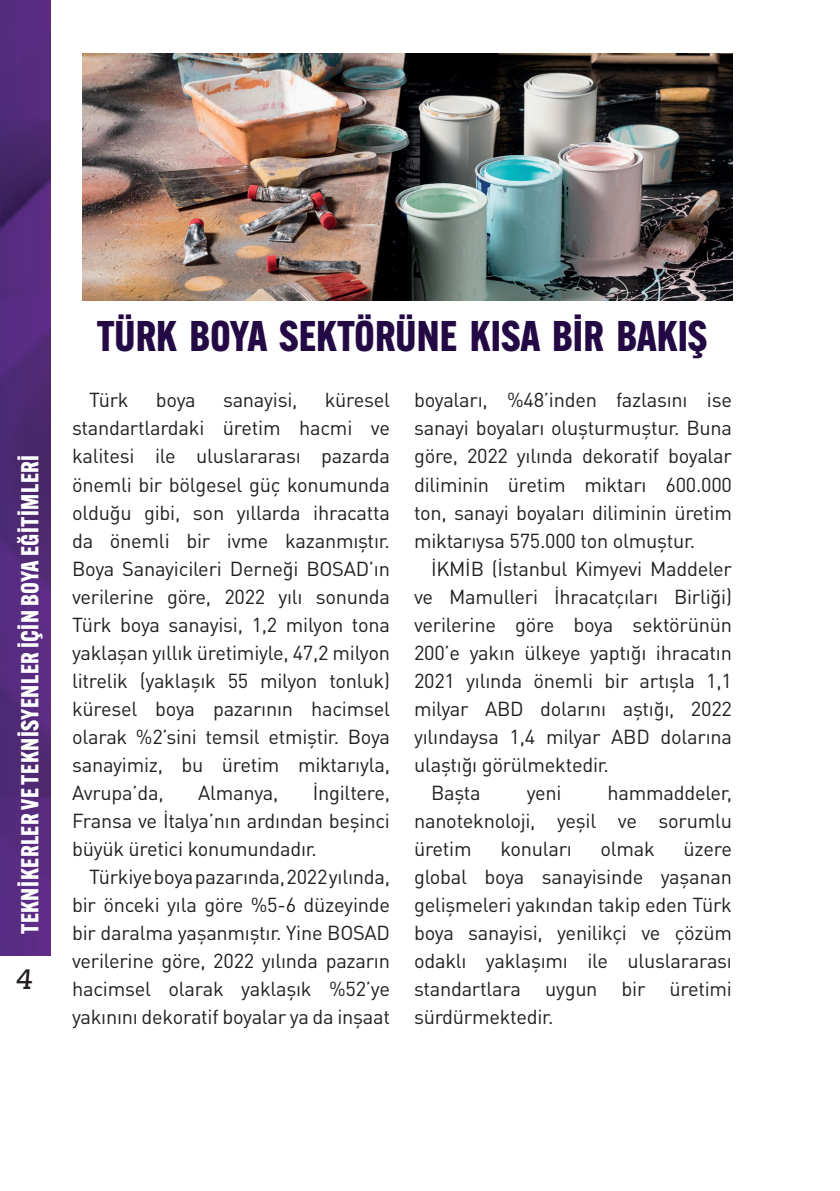
<style>
.page{position:relative;width:840px;height:1191px;background:#fff}
.page>*{position:absolute;margin:0;border:0;box-sizing:border-box;transform-origin:0 0}
.t1{font:700 42px "Alternate Gothic ATF";color:#240a45}
.t2{font:italic 28px "Caecilia T Bold";color:#231f20}
.t3{font:700 24px "Alternate Gothic ATF";letter-spacing:.02em;color:#fff}
.t4{font:20px/28px "DIN Pro";letter-spacing:-.015em;color:#231f20;text-align:justify}
</style>
<div class="page">
<img style="left:0;top:0;width:51px;height:955px">
<img style="left:82px;top:54px;width:649px;height:246px">
<p class="t3" style="left:15px;top:934px;width:481px;rotate:-90deg">TEKNİKERLER VE TEKNİSYENLER İÇİN BOYA EĞİTİMLERİ</p>
<h2 class="t2" style="left:16px;top:962px;width:18px">4</h2>
<h1 class="t1" style="left:97px;top:310px;width:612px">TÜRK BOYA SEKTÖRÜNE KISA BİR BAKIŞ</h1>
<p class="t4" style="left:89px;top:385px;width:41px">Türk</p>
<p class="t4" style="left:156px;top:385px;width:41px">boya</p>
<p class="t4" style="left:223px;top:385px;width:76px">sanayisi,</p>
<p class="t4" style="left:72px;top:385px;width:319px;text-indent:252px">küresel standartlardaki üretim hacmi ve kalitesi ile uluslararası pazarda önemli bir bölgesel güç konumunda olduğu gibi, son yıllarda ihracatta da önemli bir ivme kazanmıştır.<br>Boya Sanayicileri Derneği BOSAD’ın verilerine göre, 2022 yılı sonunda Türk boya sanayisi, 1,2 milyon tona yaklaşan yıllık üretimiyle, 47,2 milyon litrelik (yaklaşık 55 milyon tonluk) küresel boya pazarının hacimsel olarak %2’sini temsil etmiştir. Boya sanayimiz, bu üretim miktarıyla, Avrupa’da,</p>
<p class="t4" style="left:72px;top:777px;width:319px;text-indent:240px">İngiltere, Fransa ve İtalya’nın ardından beşinci büyük üretici konumundadır.</p>
<p class="t4" style="left:72px;top:861px;width:319px;text-indent:17px">Türkiye boya pazarında, 2022 yılında, bir önceki yıla göre %5-6 düzeyinde bir daralma yaşanmıştır. Yine BOSAD verilerine göre, 2022 yılında pazarın hacimsel olarak yaklaşık %52’ye yakınını dekoratif boyalar ya da inşaat</p>
<p class="t4" style="left:198px;top:777px;width:82px">Almanya,</p>
<p class="t4" style="left:414px;top:385px;width:319px">boyaları, %48’inden fazlasını ise sanayi boyaları oluşturmuştur. Buna göre, 2022 yılında dekoratif boyalar diliminin üretim miktarı 600.000 ton, sanayi boyaları diliminin üretim miktarıysa 575.000 ton olmuştur.</p>
<p class="t4" style="left:431px;top:553px;width:302px">İKMİB (İstanbul Kimyevi Maddeler</p>
<p class="t4" style="left:414px;top:581px;width:319px">ve Mamulleri İhracatçıları Birliği)</p>
<p class="t4" style="left:414px;top:609px;width:319px">verilerine göre boya sektörünün</p>
<p class="t4" style="left:414px;top:637px;width:319px">200’e yakın ülkeye yaptığı ihracatın</p>
<p class="t4" style="left:414px;top:665px;width:319px">2021 yılında önemli bir artışla 1,1</p>
<p class="t4" style="left:414px;top:693px;width:319px">milyar ABD dolarını aştığı, 2022</p>
<p class="t4" style="left:414px;top:721px;width:319px">yılındaysa 1,4 milyar ABD dolarına</p>
<p class="t4" style="left:414px;top:749px;width:196px">ulaştığı görülmektedir.</p>
<p class="t4" style="left:431px;top:777px;width:51px">Başta</p>
<p class="t4" style="left:526px;top:777px;width:36px">yeni</p>
<p class="t4" style="left:414px;top:777px;width:319px;text-indent:193px">hammaddeler, nanoteknoloji, yeşil ve sorumlu üretim</p>
<p class="t4" style="left:500px;top:833px;width:73px">konuları</p>
<p class="t4" style="left:600px;top:833px;width:56px">olmak</p>
<p class="t4" style="left:414px;top:833px;width:319px;text-indent:269px">üzere global boya sanayisinde yaşanan gelişmeleri yakından takip eden Türk boya sanayisi, yenilikçi ve çözüm odaklı yaklaşımı ile uluslararası standartlara uygun bir üretimi sürdürmektedir.</p>
</div>
